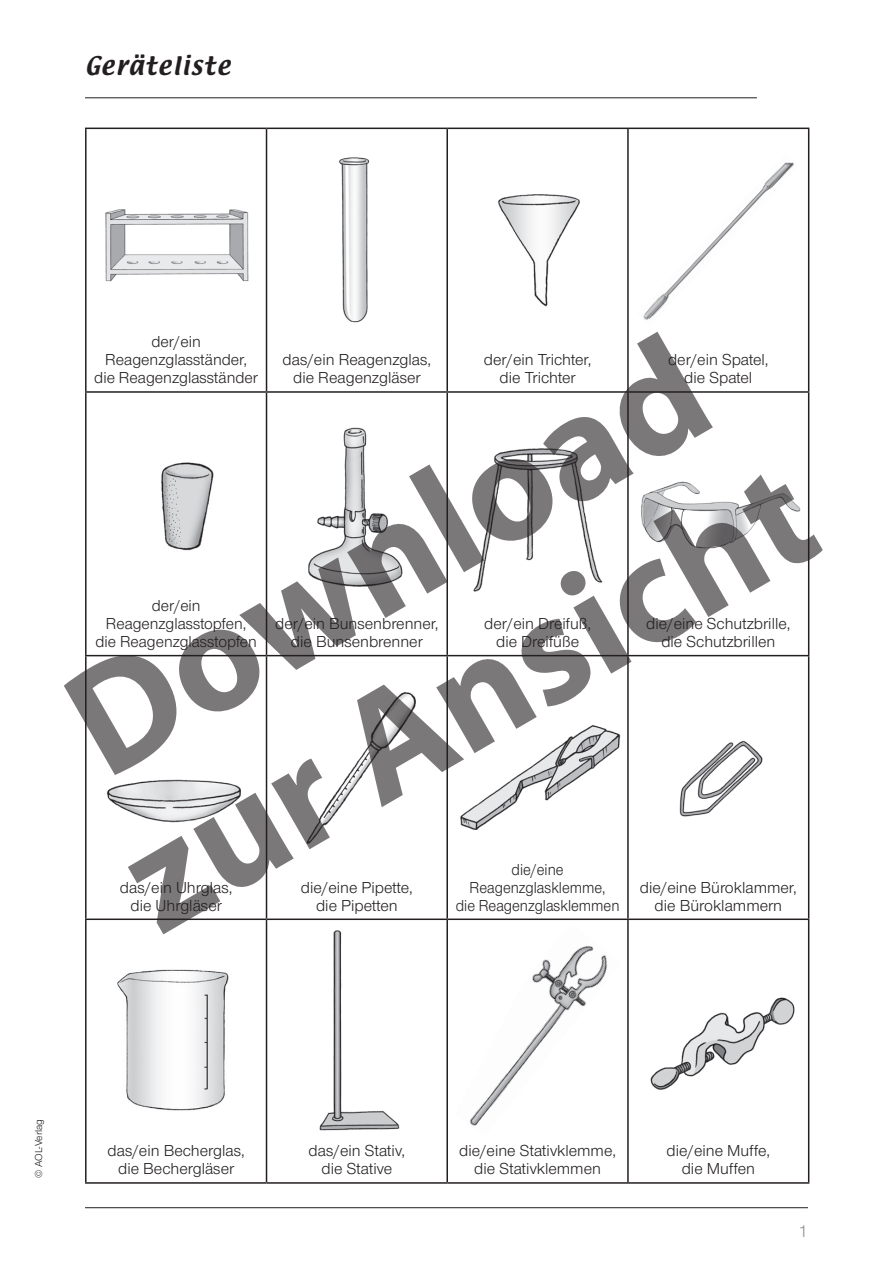
<style>
.page{position:relative;width:893px;height:1263px;background:#fff}
.page>*{position:absolute;margin:0;border:0;box-sizing:border-box;transform-origin:0 0}
.t1{font:22.5px "Textile";letter-spacing:.07em;color:#231f20}
.t2{font:18px "Nimbus Sans Novus T";color:#939598}
.t3{font:16.5px/18px "Nimbus Sans Novus T";color:#231f20;text-align:center}
.t4{font:16.5px/18px "Nimbus Sans Novus T";color:#231f20;text-align:center;scale:.92 1}
.t5{font:10.5px "Nimbus Sans Novus T";color:#231f20}
</style>
<div class="page">
<hr style="left:85px;top:97px;width:672px;height:1px;background:#231f20">
<hr style="left:85px;top:1207px;width:723px;height:1px;background:#231f20">
<hr style="left:85px;top:128px;width:181px;height:1px;background:#231f20">
<hr style="left:85px;top:129px;width:2px;height:262px;background:#231f20">
<hr style="left:266px;top:128px;width:181px;height:1px;background:#231f20">
<hr style="left:266px;top:129px;width:1px;height:262px;background:#231f20">
<hr style="left:447px;top:128px;width:181px;height:1px;background:#231f20">
<hr style="left:446px;top:129px;width:2px;height:262px;background:#231f20">
<hr style="left:628px;top:128px;width:181px;height:1px;background:#231f20">
<hr style="left:627px;top:129px;width:2px;height:262px;background:#231f20">
<hr style="left:808px;top:129px;width:1px;height:262px;background:#231f20">
<hr style="left:628px;top:391px;width:181px;height:2px;background:#231f20">
<hr style="left:808px;top:393px;width:1px;height:262px;background:#231f20">
<hr style="left:85px;top:656px;width:2px;height:262px;background:#231f20">
<hr style="left:85px;top:918px;width:181px;height:2px;background:#231f20">
<hr style="left:85px;top:920px;width:2px;height:262px;background:#231f20">
<hr style="left:266px;top:920px;width:1px;height:262px;background:#231f20">
<hr style="left:446px;top:920px;width:2px;height:262px;background:#231f20">
<hr style="left:627px;top:920px;width:2px;height:262px;background:#231f20">
<hr style="left:808px;top:920px;width:1px;height:262px;background:#231f20">
<hr style="left:85px;top:1182px;width:181px;height:2px;background:#231f20">
<hr style="left:266px;top:1182px;width:181px;height:2px;background:#231f20">
<hr style="left:447px;top:1182px;width:181px;height:2px;background:#231f20">
<hr style="left:628px;top:1182px;width:181px;height:2px;background:#231f20">
<img style="left:117px;top:969px;width:112px;height:142px">
<img style="left:339px;top:157px;width:31px;height:166px">
<img style="left:105px;top:209px;width:144px;height:73px">
<img style="left:643px;top:162px;width:151px;height:158px">
<img style="left:498px;top:194px;width:82px;height:113px">
<img style="left:106px;top:784px;width:22px;height:27px">
<img style="left:470px;top:945px;width:137px;height:181px">
<img style="left:319px;top:934px;width:81px;height:197px">
<img style="left:650px;top:997px;width:145px;height:93px">
<svg style="left:128px;top:475px;width:695px;height:459px"></svg>
<svg style="left:64px;top:332px;width:649px;height:443px"></svg>
<h1 class="t1" style="left:85px;top:54px;width:146px">Geräteliste</h1>
<p class="t3" style="left:94px;top:333px;width:165px">der/ein<br>Reagenzglasständer, die Reagenzglasständer</p>
<p class="t3" style="left:283px;top:351px;width:150px">das/ein Reagenzglas, die Reagenzgläser</p>
<p class="t3" style="left:484px;top:351px;width:109px">der/ein Trichter, die Trichter</p>
<p class="t3" style="left:668px;top:351px;width:102px">der/ein Spatel, die Spatel</p>
<p class="t3" style="left:95px;top:596px;width:163px">der/ein<br>Reagenzglasstopfen, die Reagenzglasstopfen</p>
<p class="t3" style="left:275px;top:614px;width:165px">der/ein Bunsenbrenner, die Bunsenbrenner</p>
<p class="t3" style="left:484px;top:614px;width:109px">der/ein Dreifuß, die Dreifüße</p>
<p class="t3" style="left:646px;top:614px;width:146px">die/eine Schutzbrille, die Schutzbrillen</p>
<p class="t3" style="left:120px;top:878px;width:114px">das/ein Uhrglas, die Uhrgläser</p>
<p class="t3" style="left:301px;top:878px;width:114px">die/eine Pipette, die Pipetten</p>
<p class="t4" style="left:456px;top:860px;width:179px">die/eine<br>Reagenzglasklemme,<br>die Reagenzglasklemmen</p>
<p class="t3" style="left:640px;top:878px;width:158px">die/eine Büroklammer, die Büroklammern</p>
<p class="t5" style="left:33px;top:1178px;width:60px;rotate:-90deg">© AOL-Verlag</p>
<p class="t3" style="left:108px;top:1142px;width:139px">das/ein Becherglas, die Bechergläser</p>
<p class="t3" style="left:309px;top:1142px;width:98px">das/ein Stativ, die Stative</p>
<p class="t3" style="left:459px;top:1142px;width:159px">die/eine Stativklemme, die Stativklemmen</p>
<p class="t3" style="left:666px;top:1142px;width:105px">die/eine Muffe, die Muffen</p>
<p class="t2" style="left:798px;top:1220px;width:11px">1</p>
</div>
